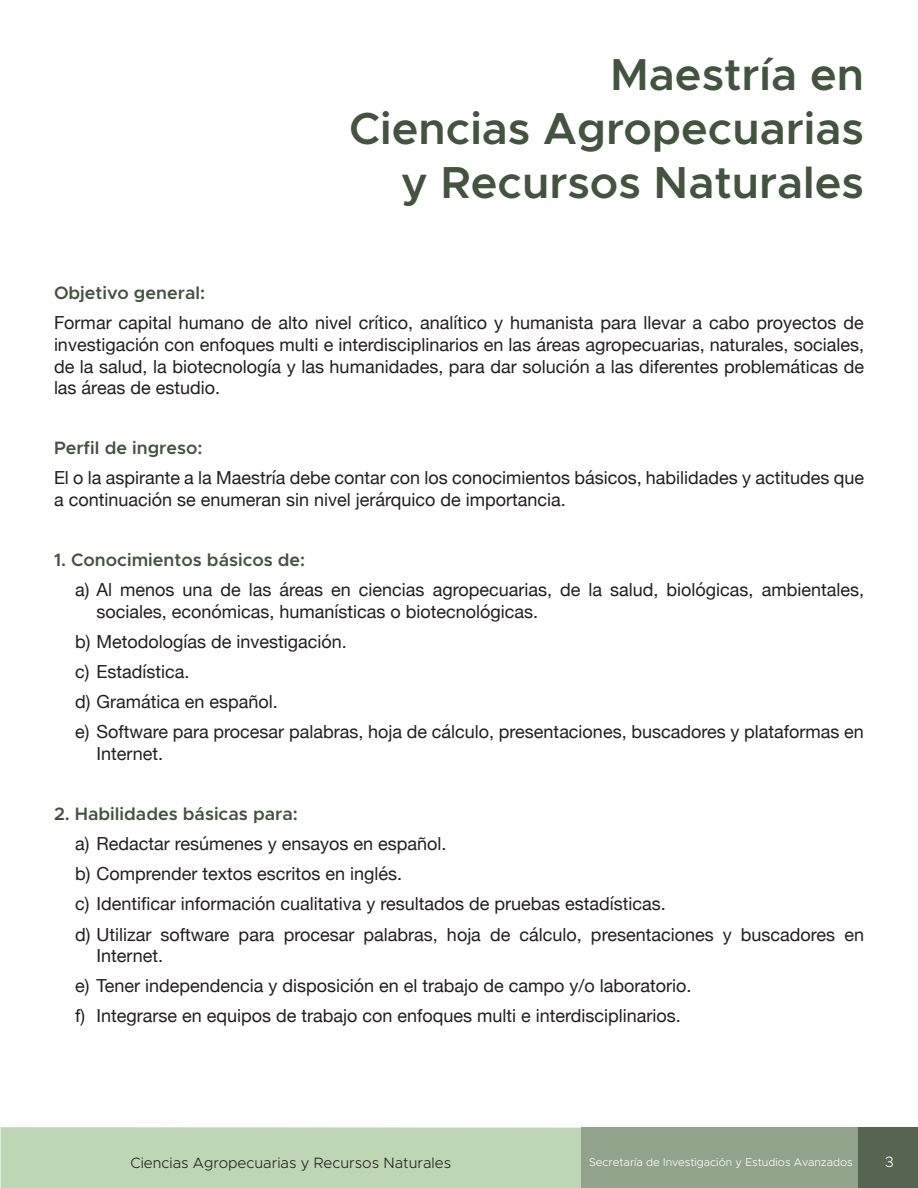
<style>
.page{position:relative;width:918px;height:1188px;background:#fff}
.page>*{position:absolute;margin:0;border:0;box-sizing:border-box;transform-origin:0 0}
.t1{font:600 45px/54px "Metropolis";color:#42543e;text-align:right}
.t2{font:18px/30.2px "Helvetica Neue";color:#231f20}
.t3{font:600 18px "Metropolis";color:#42543e}
.t4{font:300 15px "Metropolis";color:#231f20}
.t5{font:300 15px "Metropolis";color:#fff}
.t6{font:300 11.25px "Metropolis";color:#fff}
</style>
<div class="page">
<div style="left:1px;top:1127px;width:581px;height:61px;background:#bed6b5"></div>
<div style="left:582px;top:1128px;width:277px;height:60px;background:#91a38b"></div>
<div style="left:859px;top:1128px;width:59px;height:60px;background:#556550"></div>
<h1 class="t1" style="left:349px;top:47px;width:516px">Maestría en<br>Ciencias Agropecuarias y Recursos Naturales</h1>
<p class="t3" style="left:54px;top:282px;width:153px">Objetivo general:</p>
<p class="t2" style="left:54px;top:312px;width:812px;line-height:21.6px;text-align:justify">Formar capital humano de alto nivel crítico, analítico y humanista para llevar a cabo proyectos de investigación con enfoques multi e interdisciplinarios en las áreas agropecuarias, naturales, sociales, de la salud, la biotecnología y las humanidades, para dar solución a las diferentes problemáticas de las áreas de estudio.</p>
<p class="t3" style="left:54px;top:437px;width:150px">Perfil de ingreso:</p>
<p class="t2" style="left:54px;top:467px;width:812px;line-height:21.6px">El o la aspirante a la Maestría debe contar con los conocimientos básicos, habilidades y actitudes que a continuación se enumeran sin nivel jerárquico de importancia.</p>
<p class="t3" style="left:54px;top:549px;width:253px">1. Conocimientos básicos de:</p>
<p class="t2" style="left:97px;top:579px;width:769px;line-height:21.6px;text-indent:-21px">a) Al menos una de las áreas en ciencias agropecuarias, de la salud, biológicas, ambientales, sociales, económicas, humanísticas o biotecnológicas.</p>
<p class="t2" style="left:75px;top:626px;width:790px">b) Metodologías de investigación.<br>c) Estadística.<br>d) Gramática en español.<br>e) Software para procesar palabras, hoja de cálculo, presentaciones, buscadores y plataformas en</p>
<p class="t2" style="left:97px;top:738px;width:68px">Internet.</p>
<p class="t3" style="left:54px;top:803px;width:245px">2. Habilidades básicas para:</p>
<p class="t2" style="left:75px;top:829px;width:790px">a) Redactar resúmenes y ensayos en español.<br>b) Comprender textos escritos en inglés.<br>c) Identificar información cualitativa y resultados de pruebas estadísticas.<br>d) Utilizar software para procesar palabras, hoja de cálculo, presentaciones y buscadores en</p>
<p class="t2" style="left:75px;top:940px;width:618px;text-indent:21px">Internet.<br>e) Tener independencia y disposición en el trabajo de campo y/o laboratorio. f) Integrarse en equipos de trabajo con enfoques multi e interdisciplinarios.</p>
<p class="t4" style="left:131px;top:1153px;width:322px">Ciencias Agropecuarias y Recursos Naturales</p>
<p class="t6" style="left:589px;top:1155px;width:265px">Secretaría de Investigación y Estudios Avanzados</p>
<p class="t5" style="left:885px;top:1152px;width:10px">3</p>
</div>
